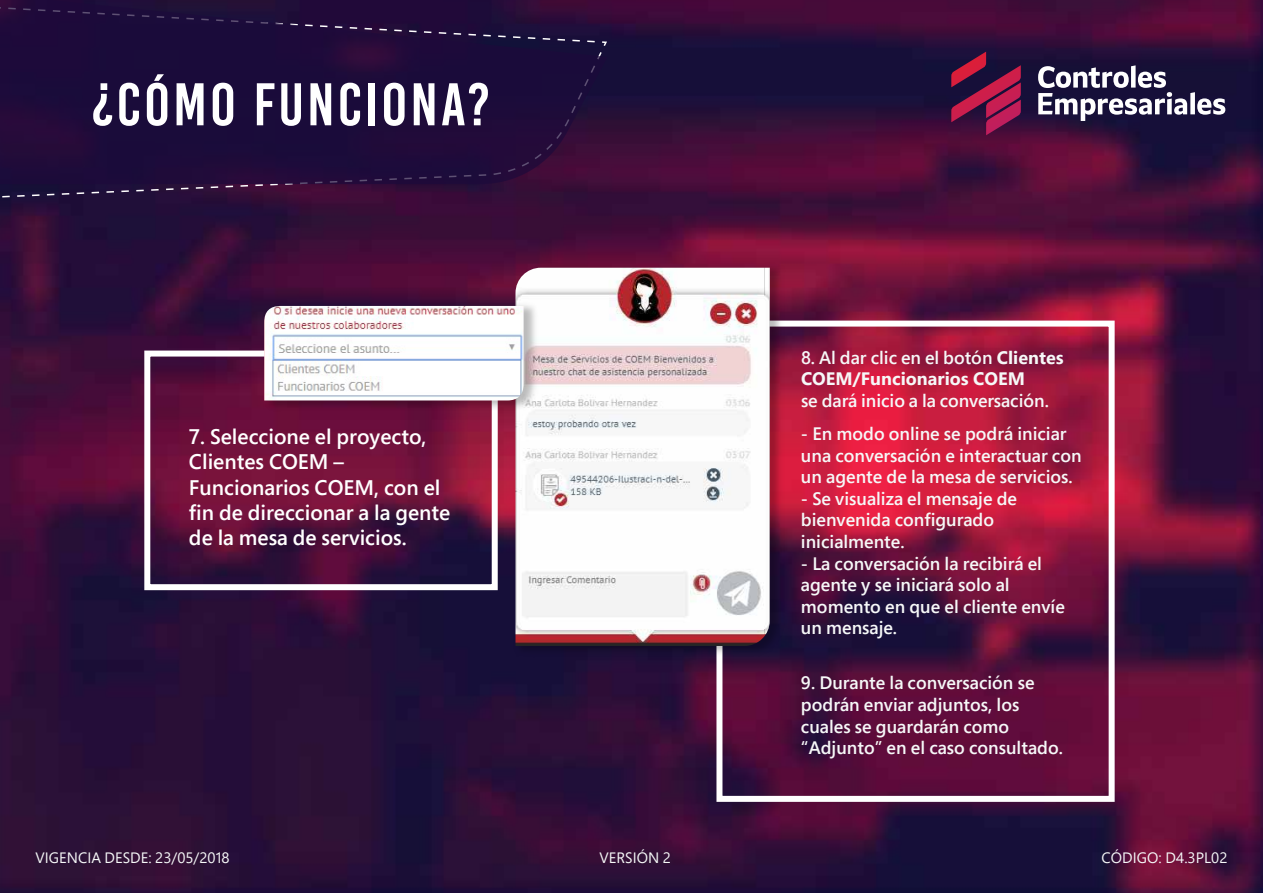
<style>
.page{position:relative;width:1263px;height:893px;background:#fff}
.page>*{position:absolute;margin:0;border:0;box-sizing:border-box;transform-origin:0 0}
.t1{font:60px "Bebas Kai";letter-spacing:.05em;color:#fff}
.t2{font:600 21px/25.2px "Segoe Pro";color:#fff}
.t3{font:600 18px/21.6px "Segoe Pro";color:#f6f8f8}
.t4{font:700 18px/21.6px "Segoe Pro";color:#f6f8f8}
.t5{font:15px "Segoe Pro";color:#f6f8f8}
.s1{font-weight:600}
</style>
<div class="page">
<img style="left:0;top:0;width:1263px;height:893px">
<svg style="left:951px;top:52px;width:70px;height:83px;background:#6a1541"></svg>
<svg style="left:1038px;top:65px;width:187px;height:56px"></svg>
<svg style="left:0;top:184px;width:603px;height:16px;background:#33133c"></svg>
<svg style="left:0;top:0;width:608px;height:184px;background:#1f0c3a"></svg>
<div style="left:144px;top:351px;width:354px;height:239px;border:6px solid #fff"></div>
<div style="left:716px;top:321px;width:399px;height:481px;border:6px solid #fff"></div>
<img style="left:512px;top:261px;width:278px;height:397px">
<img style="left:515px;top:268px;width:255px;height:378px">
<img style="left:258px;top:294px;width:288px;height:126px">
<img style="left:264px;top:306px;width:260px;height:94px">
<h1 class="t1" style="left:91px;top:72px;width:400px">¿CÓMO FUNCIONA?</h1>
<p class="t2" style="left:189px;top:424px;width:263px">7. Seleccione el proyecto,<br>Clientes COEM –<br>Funcionarios COEM, con el fin de direccionar a la gente de la mesa de servicios.</p>
<p class="t4" style="left:801px;top:346px;width:264px"><span class="s1">8. Al dar clic en el botón</span> Clientes<br>COEM/Funcionarios COEM</p>
<p class="t3" style="left:801px;top:389px;width:249px">se dará inicio a la conversación.</p>
<p class="t3" style="left:801px;top:422px;width:282px">- En modo online se podrá iniciar una conversación e interactuar con un agente de la mesa de servicios.</p>
<p class="t3" style="left:801px;top:487px;width:218px">- Se visualiza el mensaje de bienvenida configurado inicialmente.</p>
<p class="t3" style="left:801px;top:552px;width:265px">- La conversación la recibirá el agente y se iniciará solo al momento en que el cliente envíe un mensaje.</p>
<p class="t3" style="left:801px;top:672px;width:263px">9. Durante la conversación se podrán enviar adjuntos, los cuales se guardarán como “Adjunto” en el caso consultado.</p>
<p class="t5" style="left:35px;top:848px;width:196px">VIGENCIA DESDE: 23/05/2018</p>
<p class="t5" style="left:600px;top:848px;width:73px">VERSIÓN 2</p>
<p class="t5" style="left:1102px;top:848px;width:127px">CÓDIGO: D4.3PL02</p>
</div>
